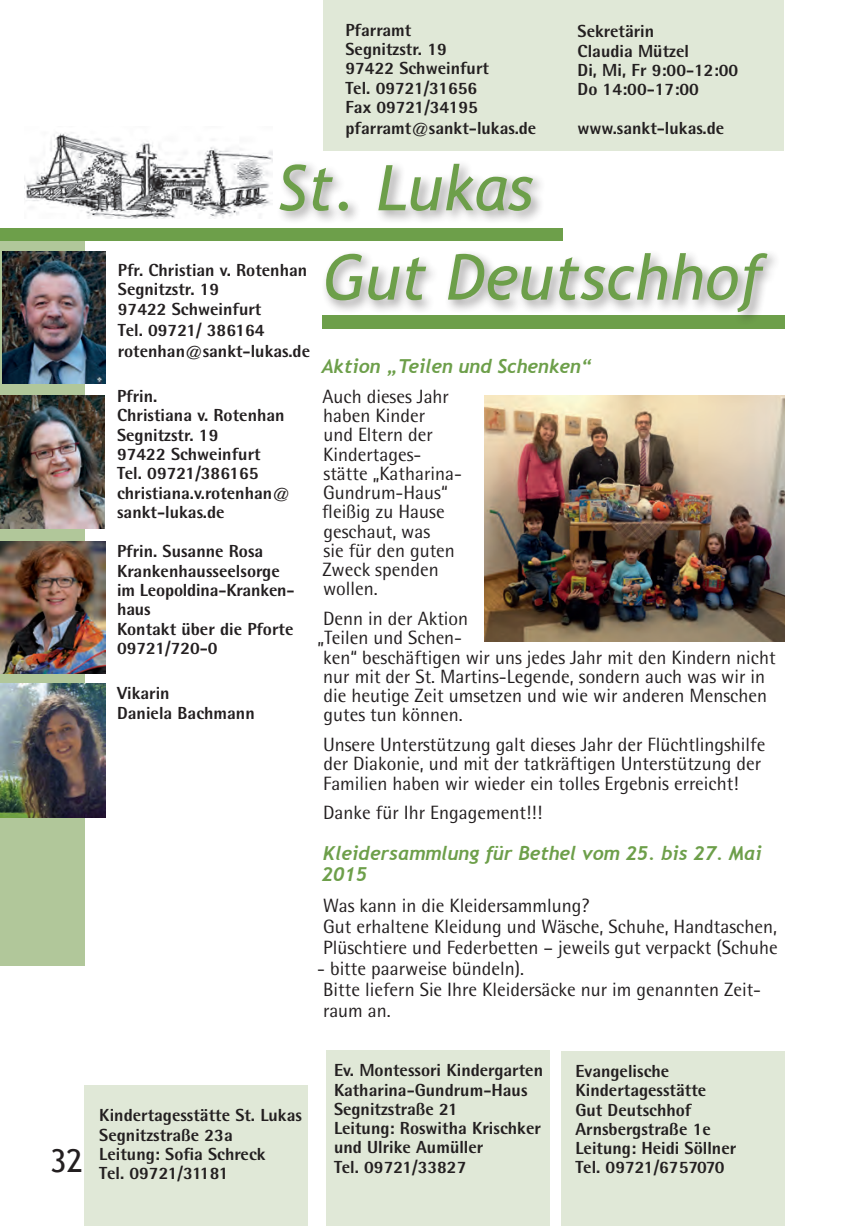
<style>
.page{position:relative;width:859px;height:1226px;background:#fff}
.page>*{position:absolute;margin:0;border:0;box-sizing:border-box;transform-origin:0 0}
.t1{font:italic 63px "Trebuchet MS";color:#6d9f4a}
.t2{font:31.5px "Trebuchet MS";color:#231f20}
.Paragraph_Style_1{font:19.25px/19.2px "Rotis Semi Sans Std";color:#231f20}
.Paragraph_Style_1-2{font:italic 700 19.25px/21px "Trebuchet";color:#6d9f4a}
.Infos2{font:800 17.5px/19.2px "Rotis Semi Sans Std";color:#231f20}
</style>
<div class="page">
<div style="left:561px;top:1051px;width:223px;height:174px;background:#e0e8d7"></div>
<div style="left:0;top:235px;width:84px;height:730px;background:#b1c79a"></div>
<div style="left:0;top:228px;width:562px;height:13px;background:#6d9f4a"></div>
<div style="left:275px;top:160px;width:271px;height:65px;background:#231f20;opacity:.45"></div>
<div style="left:322px;top:0;width:461px;height:150px;background:#e0e8d7"></div>
<div style="left:84px;top:1085px;width:224px;height:140px;background:#e0e8d7"></div>
<div style="left:322px;top:315px;width:462px;height:14px;background:#6d9f4a"></div>
<div style="left:322px;top:248px;width:459px;height:78px;background:#231f20;opacity:.45"></div>
<img style="left:0;top:541px;width:105px;height:132px">
<div style="left:326px;top:1050px;width:223px;height:175px;background:#e0e8d7"></div>
<img style="left:26px;top:132px;width:247px;height:86px">
<img style="left:2px;top:251px;width:103px;height:133px">
<img style="left:0;top:395px;width:105px;height:134px">
<img style="left:484px;top:395px;width:300px;height:247px">
<img style="left:1px;top:684px;width:104px;height:133px">
<p class="Infos2" style="left:345px;top:20px;width:67px">Pfarramt</p>
<p class="Infos2" style="left:345px;top:39px;width:103px">Segnitzstr. 19</p>
<p class="Infos2" style="left:345px;top:58px;width:145px">97422 Schweinfurt</p>
<p class="Infos2" style="left:345px;top:78px;width:134px">Tel. 09721/31656<br>Fax 09721/34195</p>
<p class="Infos2" style="left:345px;top:118px;width:192px">pfarramt@sankt-lukas.de</p>
<p class="t1" style="left:277px;top:151px;width:258px">St. Lukas</p>
<p class="Infos2" style="left:577px;top:21px;width:113px">Sekretärin<br>Claudia Mützel</p>
<p class="Infos2" style="left:577px;top:60px;width:162px">Di, Mi, Fr 9:00-12:00</p>
<p class="Infos2" style="left:577px;top:79px;width:123px">Do 14:00-17:00</p>
<p class="Infos2" style="left:577px;top:118px;width:148px">www.sankt-lukas.de</p>
<p class="Infos2" style="left:118px;top:260px;width:191px">Pfr. Christian v. Rotenhan</p>
<p class="Infos2" style="left:118px;top:279px;width:103px">Segnitzstr. 19</p>
<p class="Infos2" style="left:118px;top:298px;width:145px">97422 Schweinfurt</p>
<p class="Infos2" style="left:118px;top:319px;width:148px">Tel. 09721/ 386164</p>
<p class="Infos2" style="left:118px;top:340px;width:194px">rotenhan@sankt-lukas.de</p>
<p class="Infos2" style="left:117px;top:386px;width:169px">Pfrin.<br>Christiana v. Rotenhan</p>
<p class="Infos2" style="left:117px;top:425px;width:103px">Segnitzstr. 19</p>
<p class="Infos2" style="left:117px;top:444px;width:145px">97422 Schweinfurt</p>
<p class="Infos2" style="left:117px;top:463px;width:143px">Tel. 09721/386165</p>
<p class="Infos2" style="left:117px;top:482px;width:174px">christiana.v.rotenhan@ sankt-lukas.de</p>
<p class="Infos2" style="left:117px;top:541px;width:148px">Pfrin. Susanne Rosa</p>
<p class="Infos2" style="left:117px;top:560px;width:164px">Krankenhausseelsorge</p>
<p class="Infos2" style="left:117px;top:580px;width:179px">im Leopoldina-Kranken&shy;haus</p>
<p class="Infos2" style="left:117px;top:618px;width:178px">Kontakt über die Pforte</p>
<p class="Infos2" style="left:117px;top:637px;width:102px">09721/720-0</p>
<p class="Infos2" style="left:117px;top:683px;width:54px">Vikarin</p>
<p class="Infos2" style="left:117px;top:702px;width:139px">Daniela Bachmann</p>
<p class="t1" style="left:322px;top:240px;width:442px">Gut Deutschhof</p>
<p class="Paragraph_Style_1-2" style="left:322px;top:356px;width:272px">Aktion „Teilen und Schenken“</p>
<p class="Paragraph_Style_1" style="left:322px;top:386px;width:141px">Auch dieses Jahr haben Kinder<br>und Eltern der<br>Kindertages&shy;stätte „Katharina-<br>Gundrum-Haus“ fleißig zu Hause geschaut, was<br>sie für den guten<br>Zweck spenden wollen.</p>
<p class="Paragraph_Style_1" style="left:323px;top:608px;width:146px">Denn in der Aktion</p>
<p class="Paragraph_Style_1" style="left:317px;top:628px;width:146px">„Teilen und Schen-</p>
<p class="Paragraph_Style_1" style="left:323px;top:647px;width:454px">ken“ beschäftigen wir uns jedes Jahr mit den Kindern nicht</p>
<p class="Paragraph_Style_1" style="left:323px;top:666px;width:443px">nur mit der St. Martins-Legende, sondern auch was wir in</p>
<p class="Paragraph_Style_1" style="left:323px;top:685px;width:445px">die heutige Zeit umsetzen und wie wir anderen Menschen</p>
<p class="Paragraph_Style_1" style="left:323px;top:705px;width:141px">gutes tun können.</p>
<p class="Paragraph_Style_1" style="left:323px;top:734px;width:444px">Unsere Unterstützung galt dieses Jahr der Flüchtlingshilfe der Diakonie, und mit der tatkräftigen Unterstützung der<br>Familien haben wir wieder ein tolles Ergebnis erreicht!</p>
<p class="Paragraph_Style_1" style="left:323px;top:803px;width:220px">Danke für Ihr Engagement!!!</p>
<p class="Paragraph_Style_1-2" style="left:322px;top:842px;width:441px">Kleidersammlung für Bethel vom 25. bis 27. Mai<br>2015</p>
<p class="Paragraph_Style_1" style="left:323px;top:895px;width:267px">Was kann in die Kleidersammlung?</p>
<p class="Paragraph_Style_1" style="left:323px;top:916px;width:456px;line-height:21px">Gut erhaltene Kleidung und Wäsche, Schuhe, Handtaschen,<br>Plüschtiere und Federbetten – jeweils gut verpackt (Schuhe</p>
<p class="Paragraph_Style_1" style="left:317px;top:958px;width:208px">- bitte paarweise bündeln).</p>
<p class="Paragraph_Style_1" style="left:323px;top:979px;width:439px;line-height:21px">Bitte liefern Sie Ihre Kleidersäcke nur im genannten Zeit&shy;raum an.</p>
<h2 class="t2" style="left:50px;top:1142px;width:35px">32</h2>
<p class="Infos2" style="left:99px;top:1105px;width:204px">Kindertagesstätte St. Lukas</p>
<p class="Infos2" style="left:99px;top:1124px;width:135px">Segnitzstraße 23a</p>
<p class="Infos2" style="left:99px;top:1143px;width:168px">Leitung: Sofia Schreck</p>
<p class="Infos2" style="left:99px;top:1163px;width:131px">Tel. 09721/31181</p>
<p class="Infos2" style="left:334px;top:1060px;width:210px">Ev. Montessori Kindergarten<br>Katharina-Gundrum-Haus</p>
<p class="Infos2" style="left:334px;top:1098px;width:125px">Segnitzstraße 21</p>
<p class="Infos2" style="left:334px;top:1118px;width:208px">Leitung: Roswitha Krischker und Ulrike Aumüller</p>
<p class="Infos2" style="left:334px;top:1156px;width:134px">Tel. 09721/33827</p>
<p class="Infos2" style="left:575px;top:1061px;width:132px">Evangelische<br>Kindertagesstätte<br>Gut Deutschhof</p>
<p class="Infos2" style="left:575px;top:1118px;width:137px">Arnsbergstraße 1e</p>
<p class="Infos2" style="left:575px;top:1138px;width:162px">Leitung: Heidi Söllner<br>Tel. 09721/6757070</p>
</div>
